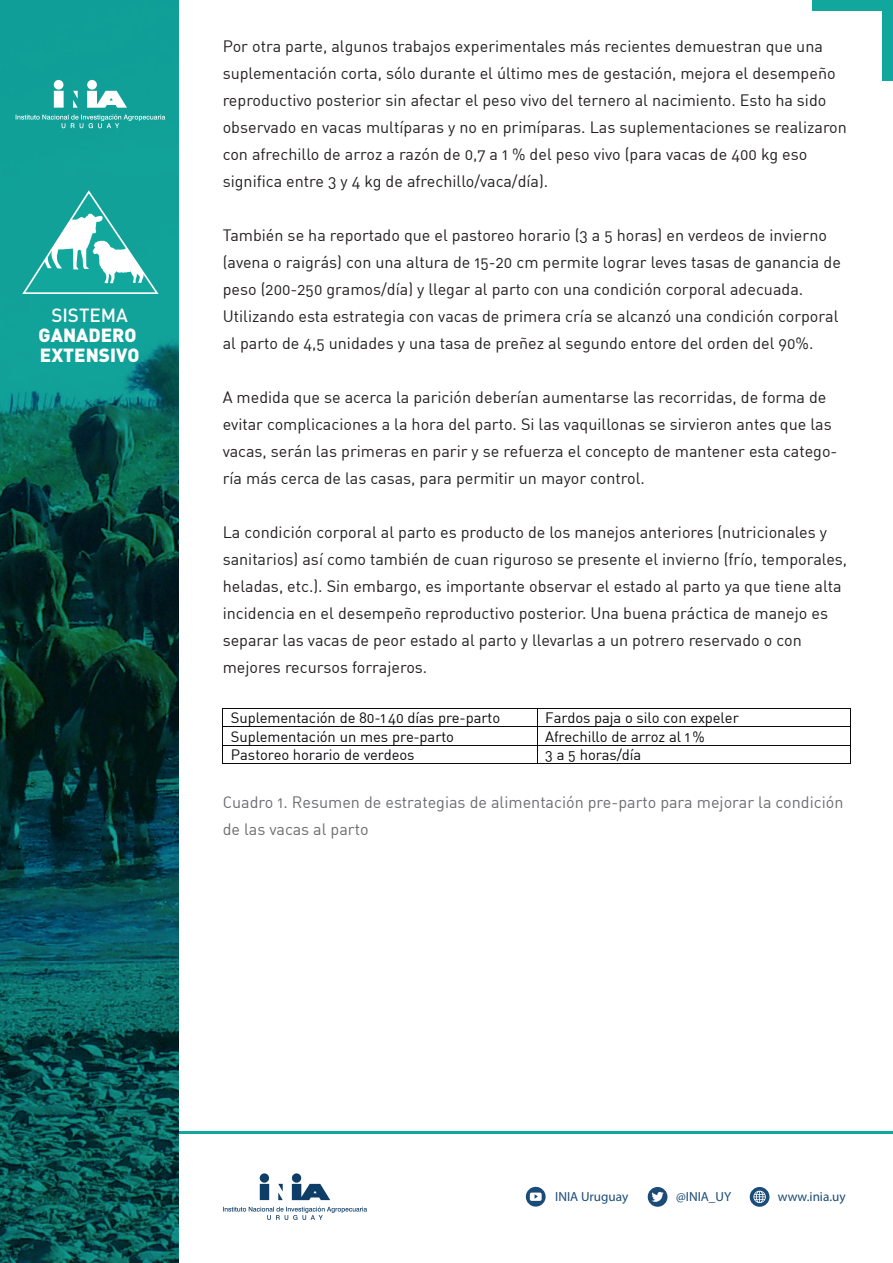
<style>
.page{position:relative;width:893px;height:1263px;background:#fff}
.page>*{position:absolute;margin:0;border:0;box-sizing:border-box;transform-origin:0 0}
.t1{font:900 18.75px/20.1px "DIN";color:#fff}
.t2{font:500 18.75px "DIN";color:#fff}
.t3{font:16.2px/27px "DIN Regular Alternate";color:#231f20}
.t4{font:16.2px/27px "DIN Regular Alternate";color:#6c6d70}
.t5{font:14.7px "DIN Regular Alternate";letter-spacing:-.005em;color:#0c090d}
.t6{font:13.2px "Myriad Pro";color:#1b4c77}
</style>
<div class="page">
<svg style="left:0;top:0;width:179px;height:1263px;background:#095a57"></svg>
<svg style="left:21px;top:189px;width:139px;height:106px"></svg>
<hr style="left:179px;top:1131px;width:714px;height:2px;background:#12a79d">
<svg style="left:260px;top:1173px;width:70px;height:27px"></svg>
<svg style="left:223px;top:1206px;width:144px;height:14px"></svg>
<div style="left:526px;top:1187px;width:20px;height:19px;background:#1b4c77;border-radius:50%"></div>
<svg style="left:530px;top:1192px;width:12px;height:9px"></svg>
<div style="left:648px;top:1187px;width:19px;height:20px;background:#1b4c77;border-radius:50%"></div>
<div style="left:750px;top:1187px;width:19px;height:20px;background:#1b4c77;border-radius:50%"></div>
<svg style="left:651px;top:1192px;width:13px;height:10px"></svg>
<svg style="left:753px;top:1191px;width:13px;height:12px"></svg>
<div style="left:813px;top:0;width:80px;height:11px;background:#12a79d"></div>
<div style="left:882px;top:0;width:11px;height:80px;background:#12a79d"></div>
<svg style="left:54px;top:80px;width:73px;height:28px"></svg>
<svg style="left:16px;top:114px;width:149px;height:14px;background:#35aea7"></svg>
<hr style="left:223px;top:708px;width:314px;height:1px;background:#0c090d">
<hr style="left:537px;top:708px;width:313px;height:1px;background:#0c090d">
<hr style="left:223px;top:727px;width:314px;height:1px;background:#0c090d">
<hr style="left:537px;top:727px;width:313px;height:1px;background:#0c090d">
<hr style="left:223px;top:745px;width:314px;height:1px;background:#0c090d">
<hr style="left:537px;top:745px;width:313px;height:1px;background:#0c090d">
<hr style="left:223px;top:764px;width:314px;height:1px;background:#0c090d">
<svg style="left:537px;top:709px;width:1px;height:55px"></svg>
<hr style="left:537px;top:764px;width:313px;height:1px;background:#0c090d">
<svg style="left:850px;top:708px;width:1px;height:56px"></svg>
<p class="t2" style="left:51px;top:303px;width:78px">SISTEMA</p>
<p class="t1" style="left:39px;top:324px;width:102px">GANADERO<br>EXTENSIVO</p>
<p class="t3" style="left:223px;top:32px;width:626px">Por otra parte, algunos trabajos experimentales más recientes demuestran que una suplementación corta, sólo durante el último mes de gestación, mejora el desempeño reproductivo posterior sin afectar el peso vivo del ternero al nacimiento. Esto ha sido observado en vacas multíparas y no en primíparas. Las suplementaciones se realizaron con afrechillo de arroz a razón de 0,7 a 1 % del peso vivo (para vacas de 400 kg eso significa entre 3 y 4 kg de afrechillo/vaca/día).</p>
<p class="t3" style="left:223px;top:221px;width:620px">También se ha reportado que el pastoreo horario (3 a 5 horas) en verdeos de invierno (avena o raigrás) con una altura de 15-20 cm permite lograr leves tasas de ganancia de peso (200-250 gramos/día) y llegar al parto con una condición corporal adecuada.<br>Utilizando esta estrategia con vacas de primera cría se alcanzó una condición corporal al parto de 4,5 unidades y una tasa de preñez al segundo entore del orden del 90%.</p>
<p class="t3" style="left:223px;top:383px;width:616px">A medida que se acerca la parición deberían aumentarse las recorridas, de forma de evitar complicaciones a la hora del parto. Si las vaquillonas se sirvieron antes que las vacas, serán las primeras en parir y se refuerza el concepto de mantener esta catego&shy;ría más cerca de las casas, para permitir un mayor control.</p>
<p class="t3" style="left:223px;top:518px;width:626px">La condición corporal al parto es producto de los manejos anteriores (nutricionales y sanitarios) así como también de cuan riguroso se presente el invierno (frío, temporales, heladas, etc.). Sin embargo, es importante observar el estado al parto ya que tiene alta incidencia en el desempeño reproductivo posterior. Una buena práctica de manejo es separar las vacas de peor estado al parto y llevarlas a un potrero reservado o con mejores recursos forrajeros.</p>
<p class="t5" style="left:231px;top:709px;width:271px">Suplementación de 80-1 40 días pre-parto</p>
<p class="t5" style="left:545px;top:709px;width:195px">Fardos paja o silo con expeler</p>
<p class="t5" style="left:231px;top:727px;width:225px">Suplementación un mes pre-parto</p>
<p class="t5" style="left:545px;top:727px;width:161px">Afrechillo de arroz al 1 %</p>
<p class="t5" style="left:231px;top:746px;width:185px">Pastoreo horario de verdeos</p>
<p class="t5" style="left:545px;top:746px;width:97px">3 a 5 horas/día</p>
<p class="t4" style="left:223px;top:788px;width:622px">Cuadro 1. Resumen de estrategias de alimentación pre-parto para mejorar la condición de las vacas al parto</p>
<p class="t6" style="left:555px;top:1189px;width:75px">INIA Uruguay</p>
<p class="t6" style="left:676px;top:1189px;width:57px">@INIA_UY</p>
<p class="t6" style="left:778px;top:1189px;width:69px">www.inia.uy</p>
</div>
